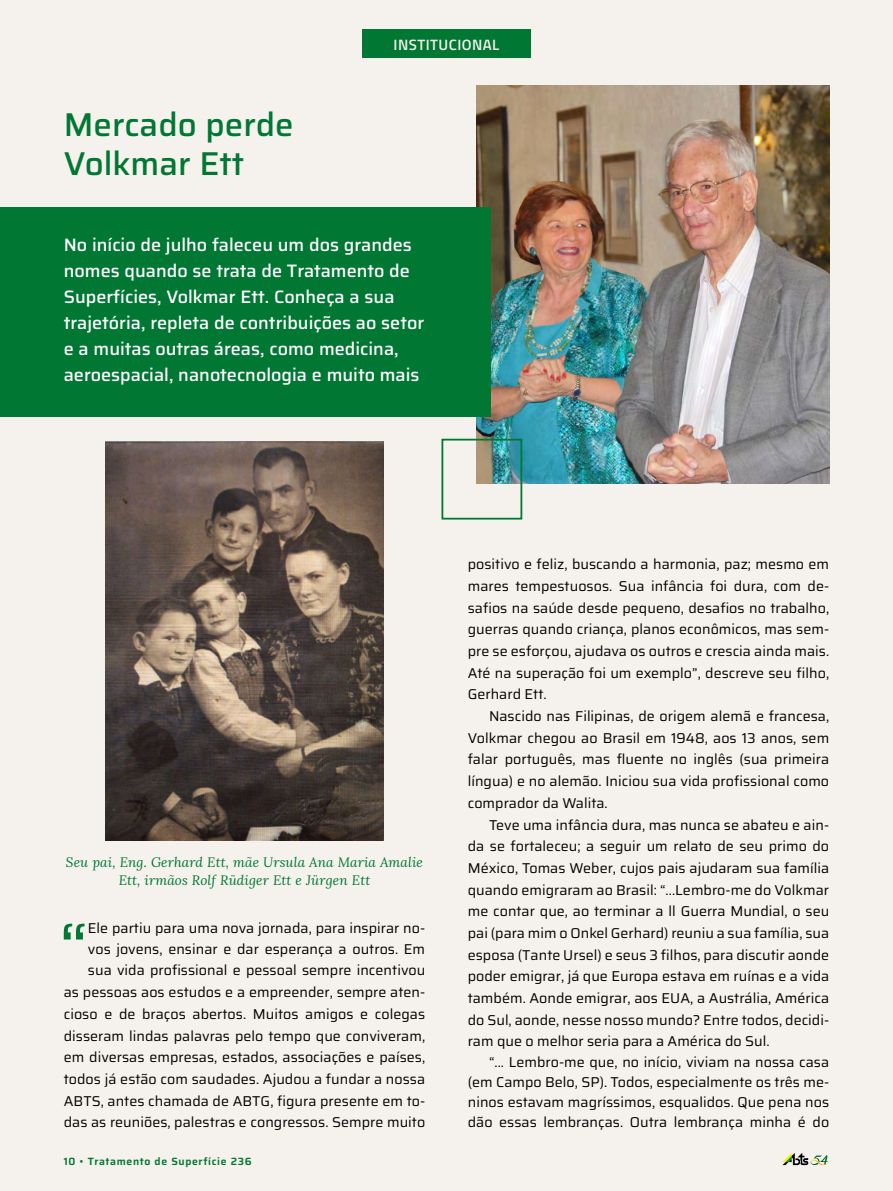
<style>
.page{position:relative;width:893px;height:1191px;background:#f5f1ec}
.page>*{position:absolute;margin:0;border:0;box-sizing:border-box;transform-origin:0 0}
.t1{font:75.3px "Saira";color:#007732}
.t2{font:500 33px/39px "Saira";color:#007732}
.t3{font:500 18px/26px "Saira";color:#fff}
.t4{font:600 15px "Titillium";letter-spacing:.03em;color:#f5f1ec}
.t5{font:14.25px/21.8px "Saira";letter-spacing:.005em;color:#000;text-align:justify}
.t6{font:italic 13.5px/18px "Lora";letter-spacing:.01em;color:#007732;text-align:center}
.t7{font:600 10.5px "Saira";letter-spacing:.06em;color:#007732}
</style>
<div class="page">
<div style="left:362px;top:30px;width:169px;height:28px;background:#007732"></div>
<img style="left:476px;top:85px;width:353px;height:399px">
<div style="left:0;top:207px;width:490px;height:210px;background:#007732"></div>
<div style="left:441px;top:439px;width:81px;height:80px;border:2px solid #007732"></div>
<svg style="left:782px;top:1152px;width:47px;height:13px"></svg>
<img style="left:105px;top:441px;width:279px;height:399px">
<h2 class="t2" style="left:64px;top:104px;width:231px">Mercado perde<br>Volkmar Ett</h2>
<p class="t4" style="left:394px;top:33px;width:107px">INSTITUCIONAL</p>
<p class="t3" style="left:64px;top:231px;width:362px">No início de julho faleceu um dos grandes nomes quando se trata de Tratamento de Superfícies, Volkmar Ett. Conheça a sua trajetória, repleta de contribuições ao setor e a muitas outras áreas, como medicina, aeroespacial, nanotecnologia e muito mais</p>
<p class="t6" style="left:66px;top:852px;width:359px">Seu pai, Eng. Gerhard Ett, mãe Ursula Ana Maria Amalie<br>Ett, irmãos Rolf Rüdiger Ett e Jürgen Ett</p>
<p class="t5" style="left:64px;top:917px;width:363px;text-align:right">Ele partiu para uma nova jornada, para inspirar no&shy;vos jovens, ensinar e dar esperança a outros. Em sua vida profissional e pessoal sempre incentivou<br>as pessoas aos estudos e a empreender, sempre aten&shy;cioso e de braços abertos. Muitos amigos e colegas disseram lindas palavras pelo tempo que conviveram, em diversas empresas, estados, associações e países, todos já estão com saudades. Ajudou a fundar a nossa ABTS, antes chamada de ABTG, figura presente em to&shy;das as reuniões, palestras e congressos. Sempre muito</p>
<h1 class="t1" style="left:59px;top:887px;width:30px">“</h1>
<p class="t7" style="left:64px;top:1152px;width:189px">10 • Tratamento de Superfície 236</p>
<p class="t5" style="left:468px;top:553px;width:363px">positivo e feliz, buscando a harmonia, paz; mesmo em mares tempestuosos. Sua infância foi dura, com de&shy;safios na saúde desde pequeno, desafios no trabalho, guerras quando criança, planos econômicos, mas sem&shy;pre se esforçou, ajudava os outros e crescia ainda mais.<br>Até na superação foi um exemplo”, descreve seu filho, Gerhard Ett.</p>
<p class="t5" style="left:468px;top:704px;width:363px;text-indent:21px">Nascido nas Filipinas, de origem alemã e francesa, Volkmar chegou ao Brasil em 1948, aos 13 anos, sem falar português, mas fluente no inglês (sua primeira língua) e no alemão. Iniciou sua vida profissional como comprador da Walita.</p>
<p class="t5" style="left:468px;top:813px;width:363px;text-indent:21px">Teve uma infância dura, mas nunca se abateu e ain&shy;da se fortaleceu; a seguir um relato de seu primo do México, Tomas Weber, cujos pais ajudaram sua família quando emigraram ao Brasil: “...Lembro-me do Volkmar me contar que, ao terminar a ll Guerra Mundial, o seu pai (para mim o Onkel Gerhard) reuniu a sua família, sua esposa (Tante Ursel) e seus 3 filhos, para discutir aonde poder emigrar, já que Europa estava em ruínas e a vida também. Aonde emigrar, aos EUA, a Austrália, América do Sul, aonde, nesse nosso mundo? Entre todos, decidi&shy;ram que o melhor seria para a América do Sul.</p>
<p class="t5" style="left:468px;top:1051px;width:363px;line-height:20.2px;text-indent:21px">“... Lembro-me que, no início, viviam na nossa casa (em Campo Belo, SP). Todos, especialmente os três me&shy;ninos estavam magríssimos, esqualidos. Que pena nos dão essas lembranças. Outra lembrança minha é do</p>
</div>
